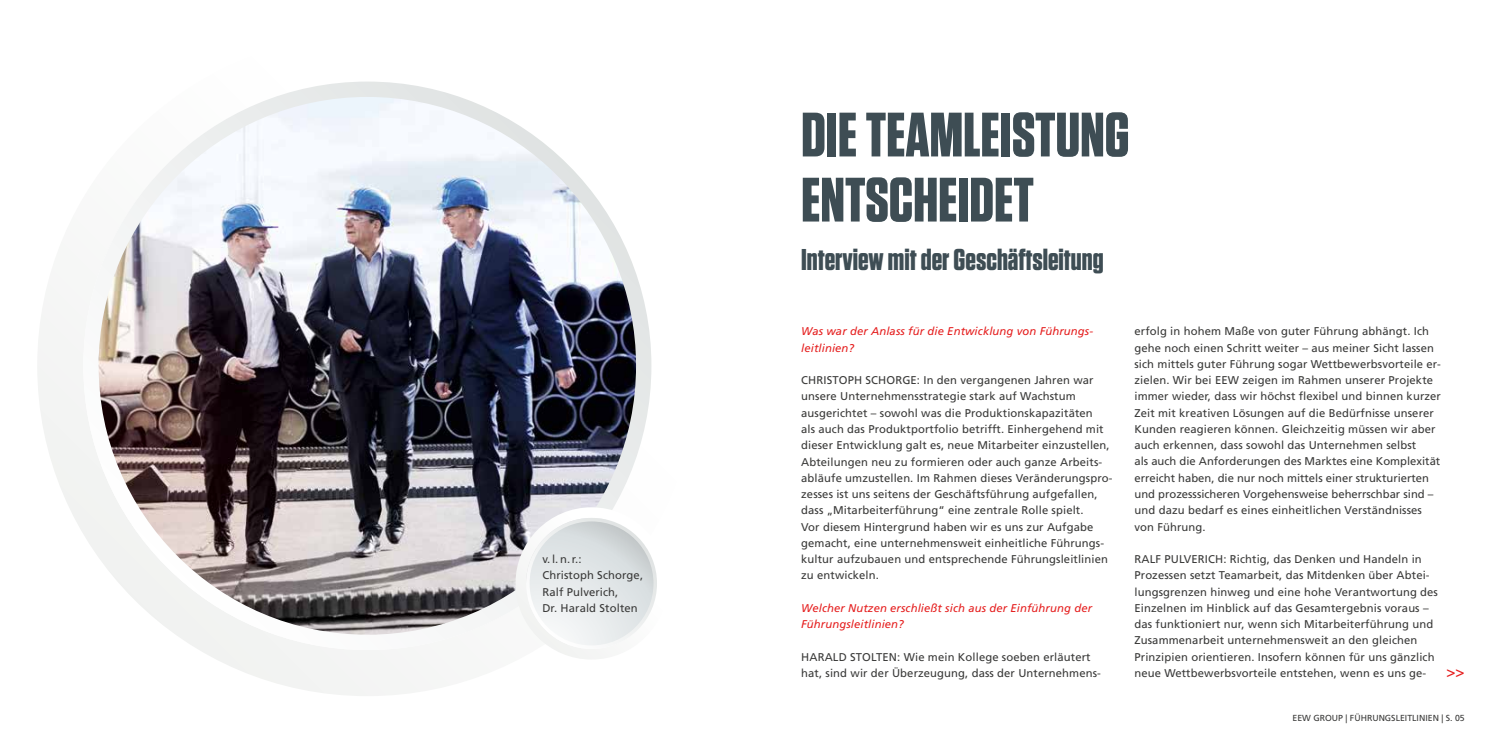
<style>
.page{position:relative;width:1489px;height:745px;background:#fff}
.page>*{position:absolute;margin:0;border:0;box-sizing:border-box;transform-origin:0 0}
.t1{font:700 62.5px/65px "Tungsten";color:#3e4d54}
.t2{font:700 30px "Tungsten";color:#3e4d54}
.t3{font:15px "Frutiger LT Std";color:#e51e1e}
.t4{font:11.25px/16.2px "Frutiger LT Std";letter-spacing:.01em;color:#3a3a39}
.t5{font:italic 11.25px/16.2px "Frutiger LT Std";letter-spacing:.01em;color:#e51e1e}
.t6{font:8.75px "Frutiger LT Std";color:#3a3a39}
</style>
<div class="page">
<svg style="left:38px;top:314px;width:614px;height:381px"></svg>
<img style="left:83px;top:81px;width:568px;height:568px">
<svg style="left:515px;top:507px;width:142px;height:152px"></svg>
<p class="t4" style="left:542px;top:551px;width:102px">v. l.n.r.:<br>Christoph Schorge,<br>Ralf Pulverich,<br>Dr. Harald Stolten</p>
<h1 class="t1" style="left:801px;top:104px;width:330px">DIE TEAMLEISTUNG<br>ENTSCHEIDET</h1>
<h2 class="t2" style="left:801px;top:244px;width:304px">Interview mit der Geschäftsleitung</h2>
<p class="t5" style="left:801px;top:323px;width:293px">Was war der Anlass für die Entwicklung von Führungs&shy;leitlinien?</p>
<p class="t4" style="left:801px;top:372px;width:313px">CHRISTOPH SCHORGE: In den vergangenen Jahren war unsere Unternehmensstrategie stark auf Wachstum ausgerichtet – sowohl was die Produktionskapazitäten<br>als auch das Produktportfolio betrifft. Einhergehend mit dieser Entwicklung galt es, neue Mitarbeiter einzustellen, Abteilungen neu zu formieren oder auch ganze Arbeits&shy;abläufe umzustellen. Im Rahmen dieses Veränderungspro&shy;zesses ist uns seitens der Geschäftsführung aufgefallen, dass „Mitarbeiterführung“ eine zentrale Rolle spielt.<br>Vor diesem Hintergrund haben wir es uns zur Aufgabe gemacht, eine unternehmensweit einheitliche Führungs&shy;kultur aufzubauen und entsprechende Führungsleitlinien zu entwickeln.</p>
<p class="t5" style="left:801px;top:599px;width:292px">Welcher Nutzen erschließt sich aus der Einführung der<br>Führungsleitlinien?</p>
<p class="t4" style="left:801px;top:648px;width:301px">HARALD STOLTEN: Wie mein Kollege soeben erläutert hat, sind wir der Überzeugung, dass der Unternehmens-</p>
<p class="t4" style="left:1134px;top:323px;width:308px">erfolg in hohem Maße von guter Führung abhängt. Ich gehe noch einen Schritt weiter – aus meiner Sicht lassen sich mittels guter Führung sogar Wettbewerbsvorteile er&shy;zielen. Wir bei EEW zeigen im Rahmen unserer Projekte immer wieder, dass wir höchst flexibel und binnen kurzer Zeit mit kreativen Lösungen auf die Bedürfnisse unserer Kunden reagieren können. Gleichzeitig müssen wir aber auch erkennen, dass sowohl das Unternehmen selbst<br>als auch die Anforderungen des Marktes eine Komplexität erreicht haben, die nur noch mittels einer strukturierten und prozesssicheren Vorgehensweise beherrschbar sind – und dazu bedarf es eines einheitlichen Verständnisses von Führung.</p>
<p class="t4" style="left:1134px;top:550px;width:305px">RALF PULVERICH: Richtig, das Denken und Handeln in Prozessen setzt Teamarbeit, das Mitdenken über Abtei&shy;lungsgrenzen hinweg und eine hohe Verantwortung des Einzelnen im Hinblick auf das Gesamtergebnis voraus – das funktioniert nur, wenn sich Mitarbeiterführung und Zusammenarbeit unternehmensweit an den gleichen Prinzipien orientieren. Insofern können für uns gänzlich neue Wettbewerbsvorteile entstehen, wenn es uns ge-</p>
<p class="t6" style="left:1292px;top:712px;width:174px">EEW GROUP | FÜHRUNGSLEITLINIEN | S. 05</p>
<h3 class="t3" style="left:1446px;top:662px;width:20px">&gt;&gt;</h3>
</div>
